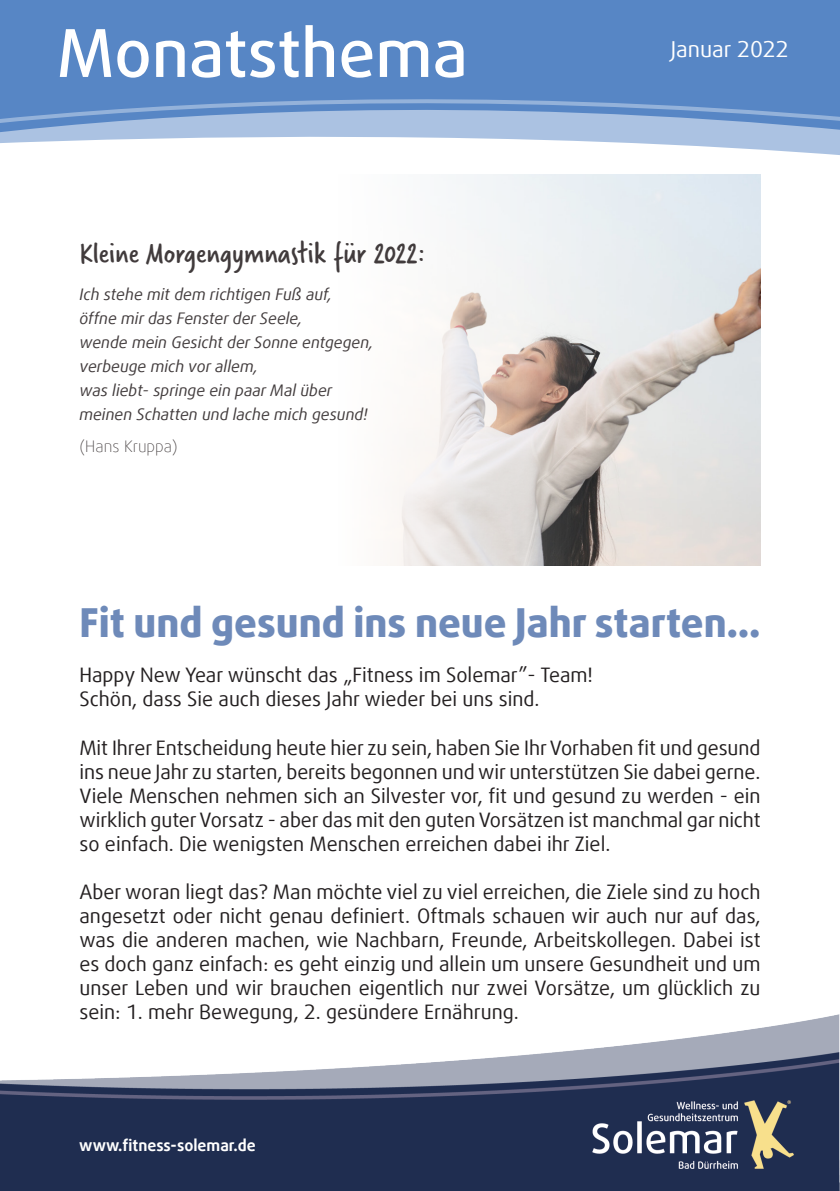
<style>
.page{position:relative;width:840px;height:1191px;background:#fff}
.page>*{position:absolute;margin:0;border:0;box-sizing:border-box;transform-origin:0 0}
.t1{font:500 66px "Daxline Offc";color:#fff}
.Fließtext{font:800 40px "Daxline Offc";color:#6e8ab9}
.Fließtext-2{font:32px "Verveine";color:#413b3c}
.t2{font:22px "Daxline Offc";color:#fff}
.Fließtext-3{font:20px/24px "Daxline Offc";color:#231f20;text-align:justify}
.Fließtext-4{font:italic 16px "Daxline Offc";color:#413b3c}
.Fließtext-5{font:700 16px "Daxline Offc";color:#fff}
.Fließtext-6{font:100 16px "Daxline Offc";color:#413b3c}
</style>
<div class="page">
<img style="left:0;top:1014px;width:839px;height:177px">
<svg style="left:0;top:134px;width:839px;height:21px"></svg>
<div style="left:0;top:0;width:839px;height:134px;background:#5786c5"></div>
<svg style="left:0;top:97px;width:839px;height:30px;background:#7ba0d1"></svg>
<img style="left:390px;top:175px;width:370px;height:390px">
<p class="t1" style="left:57px;top:9px;width:412px">Monatsthema</p>
<p class="Fließtext-2" style="left:79px;top:230px;width:346px">Kleine Morgengymnastik für 2022:</p>
<p class="Fließtext-4" style="left:79px;top:283px;width:254px">Ich stehe mit dem richtigen Fuß auf,</p>
<p class="Fließtext-4" style="left:79px;top:307px;width:224px">öffne mir das Fenster der Seele,</p>
<p class="Fließtext-4" style="left:79px;top:331px;width:295px">wende mein Gesicht der Sonne entgegen,</p>
<p class="Fließtext-4" style="left:79px;top:355px;width:180px">verbeuge mich vor allem,</p>
<p class="Fließtext-4" style="left:79px;top:379px;width:254px">was liebt- springe ein paar Mal über</p>
<p class="Fließtext-4" style="left:79px;top:403px;width:289px">meinen Schatten und lache mich gesund!</p>
<p class="Fließtext-6" style="left:79px;top:435px;width:100px">(Hans Kruppa)</p>
<p class="t2" style="left:670px;top:34px;width:120px">Januar 2022</p>
<p class="Fließtext" style="left:79px;top:596px;width:682px">Fit und gesund ins neue Jahr starten…</p>
<p class="Fließtext-3" style="left:79px;top:663px;width:515px">Happy New Year wünscht das „Fitness im Solemar”- Team!</p>
<p class="Fließtext-3" style="left:79px;top:687px;width:461px">Schön, dass Sie auch dieses Jahr wieder bei uns sind.</p>
<p class="Fließtext-3" style="left:79px;top:735px;width:682px">Mit Ihrer Entscheidung heute hier zu sein, haben Sie Ihr Vorhaben fit und gesund ins neue Jahr zu starten, bereits begonnen und wir unterstützen Sie dabei gerne.<br>Viele Menschen nehmen sich an Silvester vor, fit und gesund zu werden - ein wirklich guter Vorsatz - aber das mit den guten Vorsätzen ist manchmal gar nicht so einfach. Die wenigsten Menschen erreichen dabei ihr Ziel.</p>
<p class="Fließtext-3" style="left:79px;top:879px;width:682px">Aber woran liegt das? Man möchte viel zu viel erreichen, die Ziele sind zu hoch angesetzt oder nicht genau definiert. Oftmals schauen wir auch nur auf das, was die anderen machen, wie Nachbarn, Freunde, Arbeitskollegen. Dabei ist es doch ganz einfach: es geht einzig und allein um unsere Gesundheit und um unser Leben und wir brauchen eigentlich nur zwei Vorsätze, um glücklich zu sein: 1. mehr Bewegung, 2. gesündere Ernährung.</p>
<p class="Fließtext-5" style="left:79px;top:1134px;width:178px">www.fitness-solemar.de</p>
</div>
